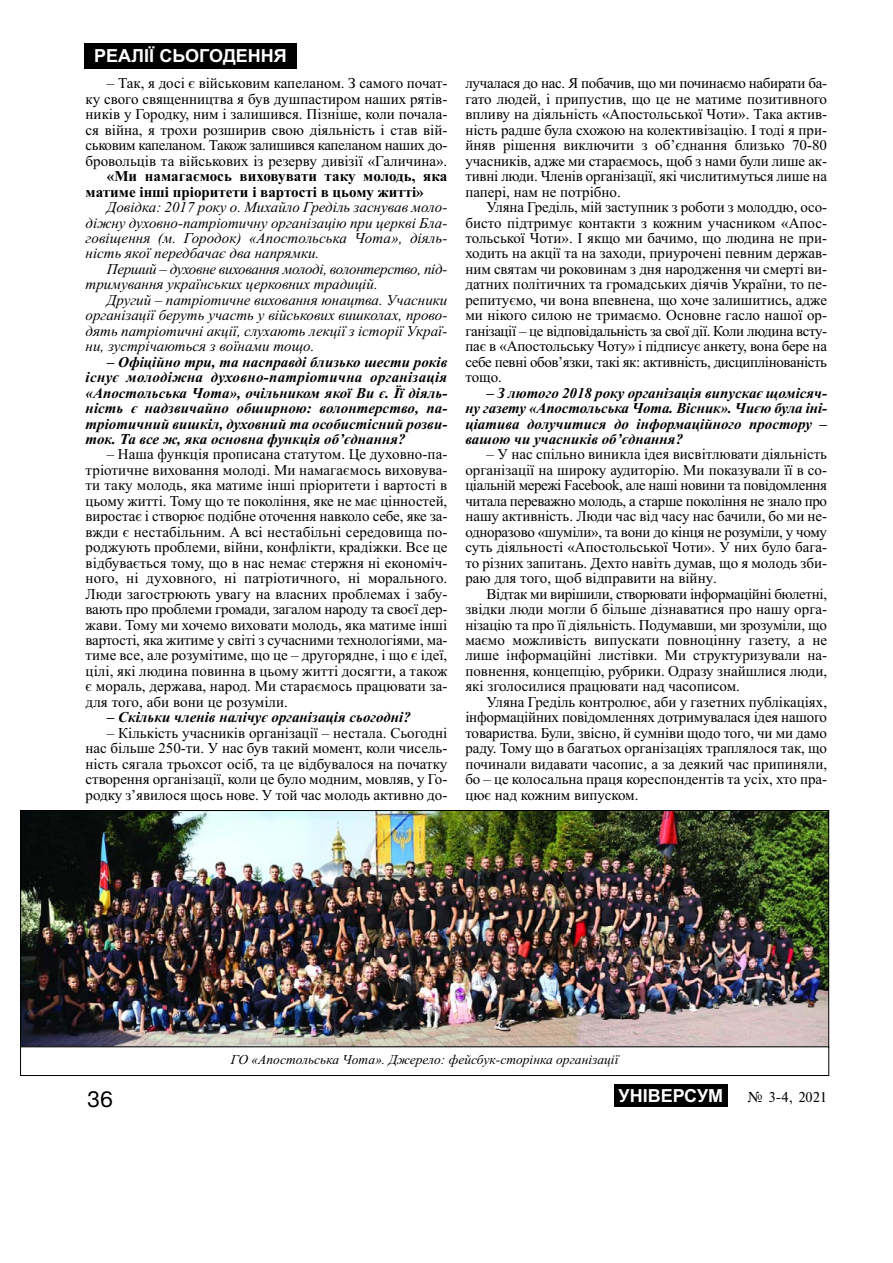
<style>
.page{position:relative;width:893px;height:1263px;background:#fff}
.page>*{position:absolute;margin:0;border:0;box-sizing:border-box;transform-origin:0 0}
.t1{font:21px "Ukr";color:#000}
.t2{font:700 18px "Arial";color:#fff}
.t3{font:15px/15.5px "Times New Roman";color:#000;text-align:justify}
.t4{font:italic 700 15px/15.5px "Times New Roman";color:#000;text-align:justify}
.t5{font:italic 15px/15.5px "Times New Roman";color:#000;text-align:justify}
.t6{font:italic 15px/15.5px "Times New Roman";letter-spacing:-.02em;color:#000}
.t7{font:700 15px/15.5px "Times New Roman";color:#000}
.t8{font:15px "Times";color:#000}
.t9{font:italic 13.5px "Times New Roman";color:#000}
</style>
<div class="page">
<div style="left:84px;top:43px;width:213px;height:26px;background:#000"></div>
<div style="left:614px;top:1084px;width:113px;height:23px;background:#000"></div>
<img style="left:22px;top:812px;width:805px;height:234px">
<div style="left:20px;top:1047px;width:809px;height:29px;border:1px solid #000"></div>
<p class="t2" style="left:94px;top:46px;width:194px">РЕАЛІЇ СЬОГОДЕННЯ</p>
<p class="t3" style="left:86px;top:77px;width:363px;text-indent:21px">– Так, я досі є військовим капеланом. З самого почат&shy;ку свого священництва я був душпастиром наших рятів&shy;ників у Городку, ним і залишився. Пізніше, коли почала&shy;ся війна, я трохи розширив свою діяльність і став вій&shy;ськовим капеланом. Також залишився капеланом наших до&shy;бровольців та військових із резерву дивізії «Галичина».</p>
<p class="t7" style="left:86px;top:170px;width:363px;text-indent:21px">«Ми намагаємось виховувати таку молодь, яка матиме інші пріоритети і вартості в цьому житті»</p>
<p class="t5" style="left:86px;top:201px;width:363px;text-indent:21px">Довідка: 2017 року о. Михайло Греділь заснував моло&shy;діжну духовно-патріотичну організацію при церкві Бла&shy;говіщення (м. Городок) «Апостольська Чота», діяль&shy;ність якої передбачає два напрямки.</p>
<p class="t6" style="left:86px;top:263px;width:363px;text-indent:21px">Перший – духовне виховання молоді, волонтерство, під&shy;тримування українських церковних традицій.</p>
<p class="t5" style="left:86px;top:294px;width:363px;text-indent:21px">Другий – патріотичне виховання юнацтва. Учасники організації беруть участь у військових вишколах, прово&shy;дять патріотичні акції, слухають лекції з історії Украї&shy;ни, зустрічаються з воїнами тощо.</p>
<p class="t4" style="left:86px;top:354px;width:363px;text-indent:21px">– Офіційно три, та насправді близько шести років існує молодіжна духовно-патріотична організація «Апостольська Чота», очільником якої Ви є. Її діяль&shy;ність є надзвичайно обширною: волонтерство, па&shy;тріотичний вишкіл, духовний та особистісний розви&shy;ток. Та все ж, яка основна функція об’єднання?</p>
<p class="t3" style="left:86px;top:448px;width:363px;text-indent:21px">– Наша функція прописана статутом. Це духовно-па&shy;тріотичне виховання молоді. Ми намагаємось виховува&shy;ти таку молодь, яка матиме інші пріоритети і вартості в цьому житті. Тому що те покоління, яке не має цінностей, виростає і створює подібне оточення навколо себе, яке за&shy;вжди є нестабільним. А всі нестабільні середовища по&shy;роджують проблеми, війни, конфлікти, крадіжки. Все це відбувається тому, що в нас немає стержня ні економіч&shy;ного, ні духовного, ні патріотичного, ні морального.<br>Люди загострюють увагу на власних проблемах і забу&shy;вають про проблеми громади, загалом народу та своєї дер&shy;жави. Тому ми хочемо виховати молодь, яка матиме інші вартості, яка житиме у світі з сучасними технологіями, ма&shy;тиме все, але розумітиме, що це – другорядне, і що є ідеї, цілі, які людина повинна в цьому житті досягти, а також є мораль, держава, народ. Ми стараємось працювати за&shy;для того, аби вони це розуміли.</p>
<p class="t4" style="left:107px;top:709px;width:305px">– Скільки членів налічує організація сьогодні?</p>
<p class="t3" style="left:86px;top:726px;width:363px;text-indent:21px">– Кількість учасників організації – нестала. Сьогодні нас більше 250-ти. У нас був такий момент, коли чисель&shy;ність сягала трьохсот осіб, та це відбувалося на початку створення організації, коли це було модним, мовляв, у Го&shy;родку з’явилося щось нове. У той час молодь активно до-</p>
<p class="t3" style="left:465px;top:77px;width:363px">лучалася до нас. Я побачив, що ми починаємо набирати ба&shy;гато людей, і припустив, що це не матиме позитивного впливу на діяльність «Апостольської Чоти». Така актив&shy;ність радше була схожою на колективізацію. І тоді я при&shy;йняв рішення виключити з об’єднання близько 70-80 учасників, адже ми стараємось, щоб з нами були лише ак&shy;тивні люди. Членів організації, які числитимуться лише на папері, нам не потрібно.</p>
<p class="t3" style="left:465px;top:201px;width:363px;text-indent:21px">Уляна Греділь, мій заступник з роботи з молоддю, осо&shy;бисто підтримує контакти з кожним учасником «Апос&shy;тольської Чоти». І якщо ми бачимо, що людина не при&shy;ходить на акції та на заходи, приурочені певним держав&shy;ним святам чи роковинам з дня народження чи смерті ви&shy;датних політичних та громадських діячів України, то пе&shy;репитуємо, чи вона впевнена, що хоче залишитись, адже ми нікого силою не тримаємо. Основне гасло нашої ор&shy;ганізації – це відповідальність за свої дії. Коли людина всту&shy;пає в «Апостольську Чоту» і підписує анкету, вона бере на себе певні обов’язки, такі як: активність, дисциплінованість тощо.</p>
<p class="t4" style="left:465px;top:385px;width:363px;text-indent:21px">– З лютого 2018 року організація випускає щомісяч&shy;ну газету «Апостольська Чота. Вісник». Чиєю була іні&shy;ціатива долучитися до інформаційного простору – вашою чи учасників об’єднання?</p>
<p class="t3" style="left:465px;top:448px;width:363px;text-indent:21px">– У нас спільно виникла ідея висвітлювати діяльність організації на широку аудиторію. Ми показували її в со&shy;ціальній мережі Facebook, але наші новини та повідомлення читала переважно молодь, а старше покоління не знало про нашу активність. Люди час від часу нас бачили, бо ми не&shy;одноразово «шуміли», та вони до кінця не розуміли, у чому суть діяльності «Апостольської Чоти». У них було бага&shy;то різних запитань. Дехто навіть думав, що я молодь зби&shy;раю для того, щоб відправити на війну.</p>
<p class="t3" style="left:465px;top:587px;width:363px;text-indent:21px">Відтак ми вирішили, створювати інформаційні бюлетні, звідки люди могли б більше дізнаватися про нашу орга&shy;нізацію та про її діяльність. Подумавши, ми зрозуміли, що маємо можливість випускати повноцінну газету, а не лише інформаційні листівки. Ми структуризували на&shy;повнення, концепцію, рубрики. Одразу знайшлися люди, які зголосилися працювати над часописом.</p>
<p class="t3" style="left:465px;top:695px;width:363px;text-indent:21px">Уляна Греділь контролює, аби у газетних публікаціях, інформаційних повідомленнях дотримувалася ідея нашого товариства. Були, звісно, й сумніви щодо того, чи ми дамо раду. Тому що в багатьох організаціях траплялося так, що починали видавати часопис, а за деякий час припиняли, бо – це колосальна праця кореспондентів та усіх, хто пра&shy;цює над кожним випуском.</p>
<p class="t9" style="left:231px;top:1055px;width:389px">ГО «Апостольська Чота». Джерело: фейсбук-сторінка організації</p>
<h1 class="t1" style="left:87px;top:1087px;width:27px">36</h1>
<p class="t2" style="left:618px;top:1085px;width:106px">УНІВЕРСУМ</p>
<p class="t8" style="left:747px;top:1088px;width:81px">‹ 3-4, 2021</p>
</div>
